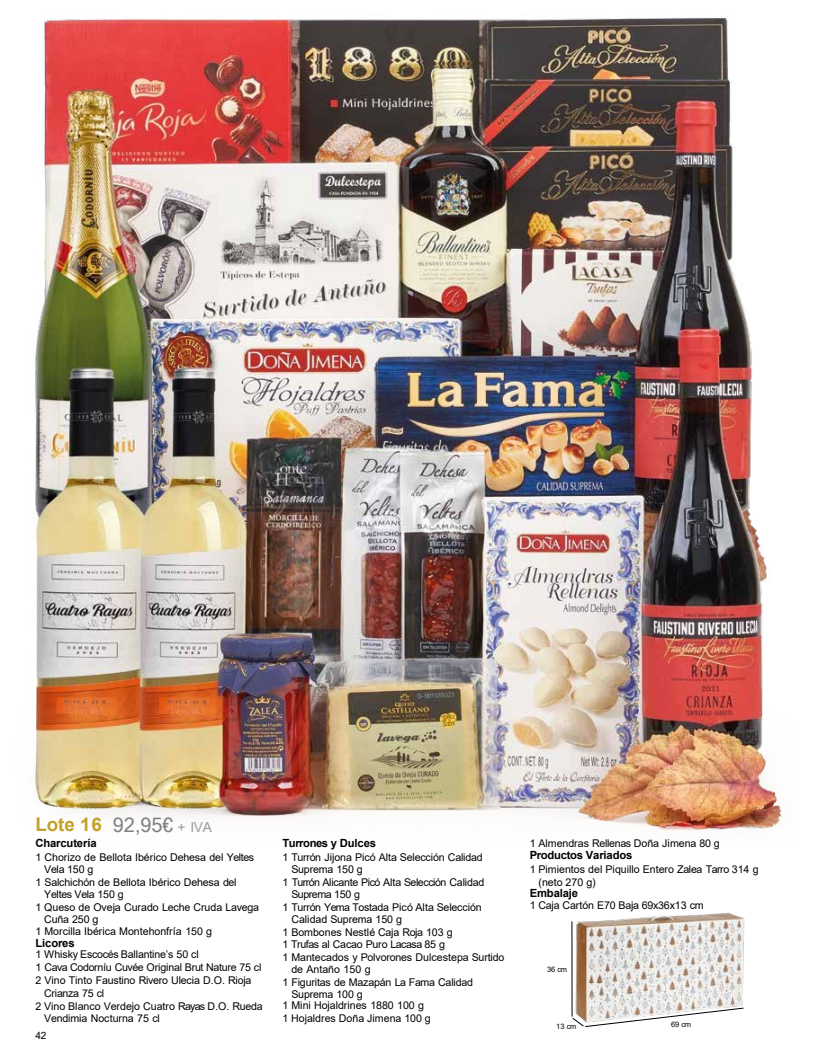
<style>
.page{position:relative;width:815px;height:1053px;background:#fff}
.page>*{position:absolute;margin:0;border:0;box-sizing:border-box;transform-origin:0 0}
.t1{font:700 18.75px "Arial";color:#c1a128}
.t2{font:700 11.25px "Arial";letter-spacing:-.01em;color:#000}
.t3{font:700 11.25px "Arial";letter-spacing:-.035em;color:#000}
.t4{font:10.62px/12.5px "Arial";letter-spacing:-.01em;color:#000}
.t5{font:10.62px/12.5px "Arial";letter-spacing:-.035em;color:#000}
.t6{font:10.62px "Arial";letter-spacing:-.03em;color:#000}
.t7{font:10px "Arial";color:#000}
.t8{font:7.5px "Arial";letter-spacing:-.02em;color:#000}
.s1{font-family:"Microsoft Sans Serif";font-weight:400;font-size:20px;color:#828282}
</style>
<div class="page">
<img style="left:35px;top:16px;width:747px;height:815px">
<img style="left:575px;top:912px;width:170px;height:95px">
<svg style="left:572px;top:1007px;width:172px;height:20px"></svg>
<hr style="left:572px;top:921px;width:1px;height:95px;background:#000">
<p class="t1" style="left:35px;top:810px;width:178px">Lote 16 <span class="s1">92,95€</span> <sub>+</sub> <sub>IVA</sub></p>
<p class="t2" style="left:35px;top:835px;width:63px">Charcutería</p>
<p class="t4" style="left:44px;top:850px;width:211px;text-indent:-9px">1 Chorizo de Bellota Ibérico Dehesa del Yeltes<br>Vela 150 g</p>
<p class="t4" style="left:44px;top:875px;width:194px;text-indent:-9px">1 Salchichón de Bellota Ibérico Dehesa del<br>Yeltes Vela 150 g</p>
<p class="t4" style="left:44px;top:900px;width:216px;text-indent:-9px">1 Queso de Oveja Curado Leche Cruda Lavega<br>Cuña 250 g</p>
<p class="t4" style="left:35px;top:924px;width:178px">1 Morcilla Ibérica Montehonfría 150 g</p>
<p class="t2" style="left:35px;top:935px;width:41px">Licores</p>
<p class="t4" style="left:35px;top:948px;width:165px">1 Whisky Escocés Ballantine’s 50 cl</p>
<p class="t6" style="left:35px;top:959px;width:228px">1 Cava Codorníu Cuvée Original Brut Nature 75 cl</p>
<p class="t4" style="left:44px;top:974px;width:209px;text-indent:-9px">2 Vino Tinto Faustino Rivero Ulecia D.O. Rioja<br>Crianza 75 cl</p>
<p class="t4" style="left:44px;top:999px;width:220px;text-indent:-9px">2 Vino Blanco Verdejo Cuatro Rayas D.O. Rueda<br>Vendimia Nocturna 75 cl</p>
<p class="t7" style="left:35px;top:1028px;width:12px">42</p>
<p class="t3" style="left:283px;top:834px;width:95px">Turrones y Dulces</p>
<p class="t4" style="left:291px;top:850px;width:193px;text-indent:-9px">1 Turrón Jijona Picó Alta Selección Calidad<br>Suprema 150 g</p>
<p class="t5" style="left:291px;top:875px;width:195px;text-indent:-9px">1 Turrón Alicante Picó Alta Selección Calidad<br>Suprema 150 g</p>
<p class="t4" style="left:291px;top:900px;width:192px;text-indent:-9px">1 Turrón Yema Tostada Picó Alta Selección<br>Calidad Suprema 150 g</p>
<p class="t4" style="left:283px;top:925px;width:172px">1 Bombones Nestlé Caja Roja 103 g<br>1 Trufas al Cacao Puro Lacasa 85 g</p>
<p class="t4" style="left:291px;top:950px;width:215px;text-indent:-9px">1 Mantecados y Polvorones Dulcestepa Surtido de Antaño 150 g</p>
<p class="t4" style="left:291px;top:975px;width:183px;text-indent:-9px">1 Figuritas de Mazapán La Fama Calidad<br>Suprema 100 g</p>
<p class="t4" style="left:283px;top:999px;width:143px">1 Mini Hojaldrines 1880 100 g</p>
<p class="t4" style="left:283px;top:1011px;width:150px">1 Hojaldres Doña Jimena 100 g</p>
<p class="t4" style="left:530px;top:836px;width:192px">1 Almendras Rellenas Doña Jimena 80 g</p>
<p class="t2" style="left:530px;top:847px;width:104px">Productos Variados</p>
<p class="t4" style="left:538px;top:863px;width:222px;text-indent:-9px">1 Pimientos del Piquillo Entero Zalea Tarro 314 g (neto 270 g)</p>
<p class="t2" style="left:530px;top:884px;width:50px">Embalaje</p>
<p class="t4" style="left:530px;top:899px;width:176px">1 Caja Cartón E70 Baja 69x36x13 cm</p>
<p class="t8" style="left:547px;top:963px;width:22px">36 cm</p>
<p class="t8" style="left:556px;top:1021px;width:22px">13 cm</p>
<p class="t8" style="left:671px;top:1019px;width:22px">69 cm</p>
</div>
